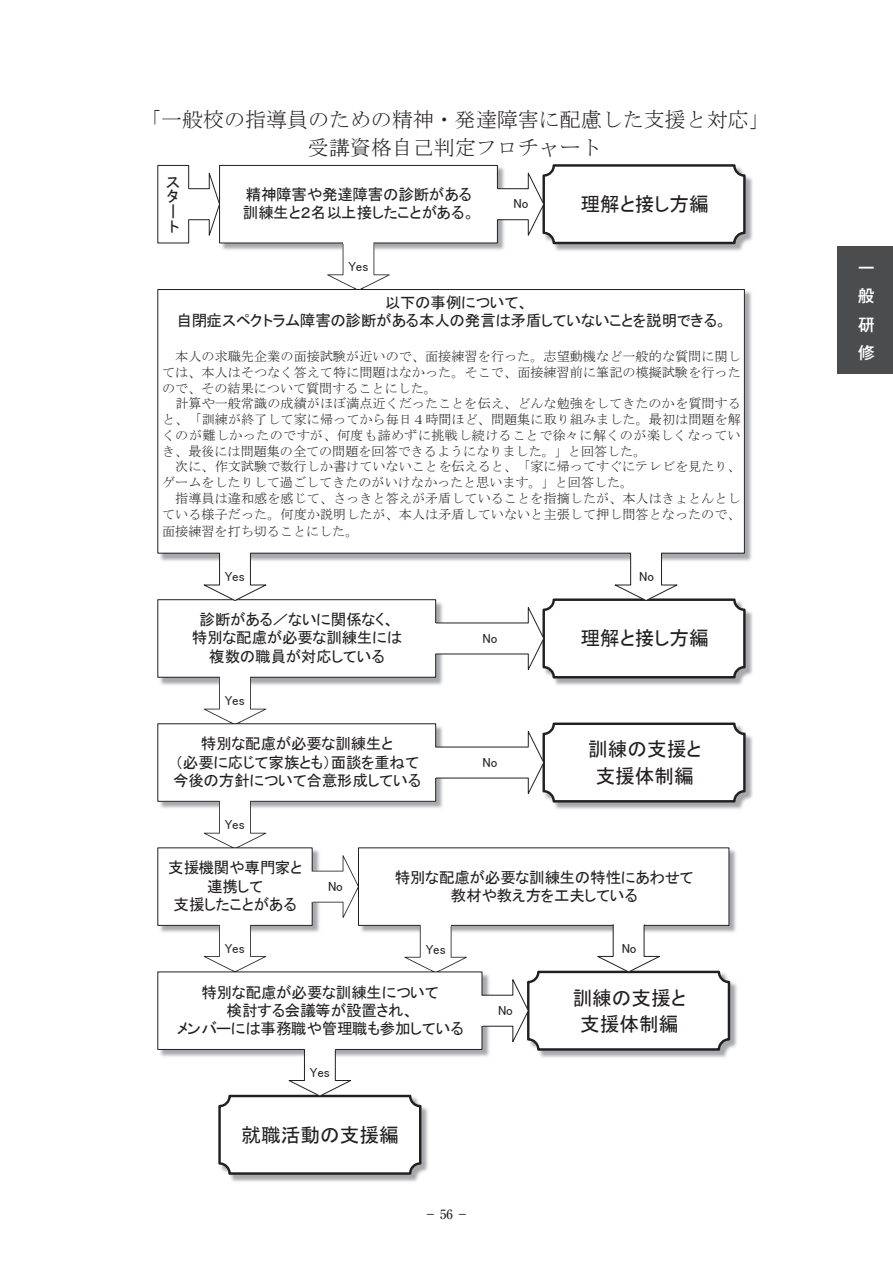
<style>
.page{position:relative;width:893px;height:1263px;background:#fff}
.page>*{position:absolute;margin:0;border:0;box-sizing:border-box;transform-origin:0 0}
.t1{font:21px/27.3px "MS Mincho";color:#231f20;text-align:center}
.t2{font:19.65px/26.2px "MS P Gothic";color:#231f20;text-align:center}
.t3{font:500 16.5px/28.5px "Gothic MB101 Pro";color:#fff;text-align:justify}
.t4{font:15.6px/18.5px "MS P Gothic";letter-spacing:-.015em;color:#231f20;text-align:center}
.t5{font:13.2px/15.8px "MS Mincho";color:#231f20;text-align:justify}
.t6{font:13.2px "MS P Gothic";letter-spacing:-.015em;color:#231f20}
.t7{font:500 12.75px "Ryumin Pro";color:#231f20}
</style>
<div class="page">
<img style="left:545px;top:176px;width:208px;height:75px">
<div style="left:544px;top:165px;width:200px;height:78px;background:#fff;border-radius:10px"></div>
<div style="left:542px;top:164px;width:204px;height:80px;border:2px solid #231f20;border-radius:10px"></div>
<img style="left:545px;top:601px;width:208px;height:84px">
<div style="left:544px;top:600px;width:200px;height:77px;background:#fff;border-radius:10px"></div>
<div style="left:542px;top:598px;width:204px;height:80px;border:2px solid #231f20;border-radius:10px"></div>
<img style="left:219px;top:164px;width:285px;height:86px">
<div style="left:220px;top:165px;width:277px;height:78px;background:#fff"></div>
<div style="left:219px;top:165px;width:279px;height:78px;border:1px solid #231f20"></div>
<svg style="left:496px;top:170px;width:49px;height:69px"></svg>
<hr style="left:496px;top:190px;width:2px;height:29px;background:#fff">
<div style="left:513px;top:196px;width:15px;height:16px;background:#fff"></div>
<svg style="left:188px;top:168px;width:32px;height:72px"></svg>
<img style="left:160px;top:291px;width:592px;height:270px">
<svg style="left:327px;top:241px;width:63px;height:48px"></svg>
<div style="left:158px;top:289px;width:586px;height:264px;background:#fff"></div>
<div style="left:157px;top:289px;width:588px;height:265px;border:1px solid #231f20"></div>
<img style="left:160px;top:599px;width:283px;height:86px">
<div style="left:158px;top:600px;width:278px;height:77px;background:#fff"></div>
<div style="left:157px;top:599px;width:279px;height:79px;border:1px solid #231f20"></div>
<svg style="left:201px;top:552px;width:68px;height:49px"></svg>
<hr style="left:220px;top:552px;width:30px;height:1px;background:#fff">
<div style="left:225px;top:569px;width:20px;height:16px;background:#fff"></div>
<svg style="left:612px;top:552px;width:68px;height:49px"></svg>
<hr style="left:631px;top:552px;width:30px;height:1px;background:#fff">
<div style="left:639px;top:569px;width:15px;height:16px;background:#fff"></div>
<svg style="left:434px;top:604px;width:111px;height:69px"></svg>
<div style="left:482px;top:631px;width:15px;height:15px;background:#fff"></div>
<img style="left:160px;top:723px;width:283px;height:85px">
<svg style="left:204px;top:676px;width:62px;height:47px"></svg>
<div style="left:158px;top:724px;width:278px;height:77px;background:#fff"></div>
<div style="left:157px;top:723px;width:279px;height:79px;border:1px solid #231f20"></div>
<img style="left:545px;top:725px;width:208px;height:84px">
<div style="left:544px;top:724px;width:200px;height:77px;background:#fff;border-radius:10px"></div>
<div style="left:542px;top:722px;width:204px;height:80px;border:2px solid #231f20;border-radius:10px"></div>
<svg style="left:434px;top:728px;width:111px;height:69px"></svg>
<div style="left:482px;top:755px;width:15px;height:15px;background:#fff"></div>
<img style="left:160px;top:850px;width:160px;height:82px">
<svg style="left:204px;top:800px;width:62px;height:47px"></svg>
<div style="left:158px;top:848px;width:154px;height:77px;background:#fff"></div>
<div style="left:157px;top:847px;width:156px;height:79px;border:1px solid #231f20"></div>
<img style="left:538px;top:970px;width:199px;height:88px">
<div style="left:528px;top:972px;width:201px;height:77px;background:#fff;border-radius:10px"></div>
<div style="left:527px;top:971px;width:203px;height:80px;border:2px solid #231f20;border-radius:10px"></div>
<img style="left:361px;top:847px;width:375px;height:85px">
<svg style="left:311px;top:855px;width:47px;height:63px"></svg>
<div style="left:358px;top:848px;width:371px;height:77px;background:#fff"></div>
<div style="left:358px;top:847px;width:371px;height:79px;border:1px solid #231f20"></div>
<svg style="left:594px;top:924px;width:69px;height:49px"></svg>
<hr style="left:614px;top:923px;width:29px;height:2px;background:#fff">
<div style="left:621px;top:940px;width:15px;height:16px;background:#fff"></div>
<img style="left:160px;top:971px;width:330px;height:86px">
<svg style="left:204px;top:924px;width:62px;height:47px"></svg>
<svg style="left:404px;top:924px;width:63px;height:47px"></svg>
<div style="left:158px;top:972px;width:324px;height:77px;background:#fff"></div>
<div style="left:157px;top:971px;width:325px;height:79px;border:1px solid #231f20"></div>
<svg style="left:480px;top:976px;width:49px;height:69px"></svg>
<div style="left:498px;top:1003px;width:15px;height:15px;background:#fff"></div>
<img style="left:221px;top:1094px;width:207px;height:88px">
<div style="left:220px;top:1096px;width:200px;height:77px;background:#fff;border-radius:10px"></div>
<div style="left:218px;top:1095px;width:203px;height:80px;border:2px solid #231f20;border-radius:10px"></div>
<svg style="left:286px;top:1048px;width:68px;height:49px"></svg>
<hr style="left:305px;top:1048px;width:29px;height:2px;background:#fff">
<div style="left:310px;top:1065px;width:20px;height:15px;background:#fff"></div>
<div style="left:838px;top:247px;width:55px;height:127px;background:#4b4c4d"></div>
<h1 class="t1" style="left:140px;top:106px;width:631px">「一般校の指導員のための精神・発達障害に配慮した支援と対応」受講資格自己判定フロチャート</h1>
<h2 class="t2" style="left:581px;top:191px;width:130px">理解と接し方編</h2>
<p class="t4" style="left:166px;top:177px;width:17px;line-height:13.2px;text-align:left">スタ</p>
<p class="t4" style="left:166px;top:204px;width:17px;line-height:15.6px;text-align:left">ート</p>
<p class="t4" style="left:243px;top:185px;width:233px;text-align:left">精神障害や発達障害の診断がある訓練生と２名以上接したことがある。</p>
<p class="t6" style="left:514px;top:197px;width:16px">No</p>
<p class="t6" style="left:349px;top:259px;width:21px">Yes</p>
<p class="t4" style="left:176px;top:293px;width:552px;text-align:left;text-indent:208px">以下の事例について、<br>自閉症スペクトラム障害の診断がある本人の発言は矛盾していないことを説明できる。</p>
<p class="t5" style="left:162px;top:348px;width:580px;text-indent:13px">本人の求職先企業の面接試験が近いので、面接練習を行った。志望動機など一般的な質問に関しては、本人はそつなく答えて特に問題はなかった。そこで、面接練習前に筆記の模擬試験を行ったので、その結果について質問することにした。</p>
<p class="t5" style="left:162px;top:396px;width:580px;text-indent:13px">計算や一般常識の成績がほぼ満点近くだったことを伝え、どんな勉強をしてきたのかを質問すると、「訓練が終了して家に帰ってから毎日４時間ほど、問題集に取り組みました。最初は問題を解くのが難しかったのですが、何度も諦めずに挑戦し続けることで徐々に解くのが楽しくなっていき、最後には問題集の全ての問題を回答できるようになりました。」と回答した。</p>
<p class="t5" style="left:162px;top:459px;width:580px;text-indent:13px">次に、作文試験で数行しか書けていないことを伝えると、「家に帰ってすぐにテレビを見たり、ゲームをしたりして過ごしてきたのがいけなかったと思います。」と回答した。</p>
<p class="t5" style="left:162px;top:490px;width:580px;text-align:right">指導員は違和感を感じて、さっきと答えが矛盾していることを指摘したが、本人はきょとんとしている様子だった。何度か説明したが、本人は矛盾していないと主張して押し問答となったので、</p>
<p class="t5" style="left:162px;top:524px;width:198px">面接練習を打ち切ることにした。</p>
<p class="t6" style="left:225px;top:570px;width:21px">Yes</p>
<p class="t6" style="left:639px;top:570px;width:16px">No</p>
<p class="t4" style="left:192px;top:610px;width:212px">診断がある／ないに関係なく、特別な配慮が必要な訓練生には複数の職員が対応している</p>
<p class="t6" style="left:483px;top:631px;width:16px">No</p>
<h2 class="t2" style="left:581px;top:625px;width:130px">理解と接し方編</h2>
<p class="t6" style="left:225px;top:694px;width:21px">Yes</p>
<p class="t4" style="left:173px;top:734px;width:249px">特別な配慮が必要な訓練生と<br>（必要に応じて家族とも）面談を重ねて今後の方針について合意形成している</p>
<h2 class="t2" style="left:588px;top:736px;width:115px">訓練の支援と支援体制編</h2>
<p class="t6" style="left:483px;top:756px;width:16px">No</p>
<p class="t6" style="left:225px;top:818px;width:21px">Yes</p>
<p class="t4" style="left:168px;top:858px;width:136px">支援機関や専門家と連携して<br>支援したことがある</p>
<p class="t6" style="left:328px;top:880px;width:16px">No</p>
<p class="t4" style="left:395px;top:868px;width:300px">特別な配慮が必要な訓練生の特性にあわせて教材や教え方を工夫している</p>
<p class="t6" style="left:225px;top:942px;width:21px">Yes</p>
<p class="t6" style="left:426px;top:942px;width:21px">Yes</p>
<p class="t6" style="left:622px;top:941px;width:16px">No</p>
<p class="t4" style="left:177px;top:983px;width:288px">特別な配慮が必要な訓練生について<br>検討する会議等が設置され、<br>メンバーには事務職や管理職も参加している</p>
<h2 class="t2" style="left:573px;top:984px;width:115px">訓練の支援と支援体制編</h2>
<p class="t6" style="left:498px;top:1004px;width:16px">No</p>
<p class="t6" style="left:310px;top:1066px;width:21px">Yes</p>
<h2 class="t2" style="left:242px;top:1122px;width:159px">就職活動の支援編</h2>
<p class="t7" style="left:424px;top:1204px;width:46px">−56−</p>
<p class="t3" style="left:858px;top:251px;width:18px">一般研修</p>
</div>
